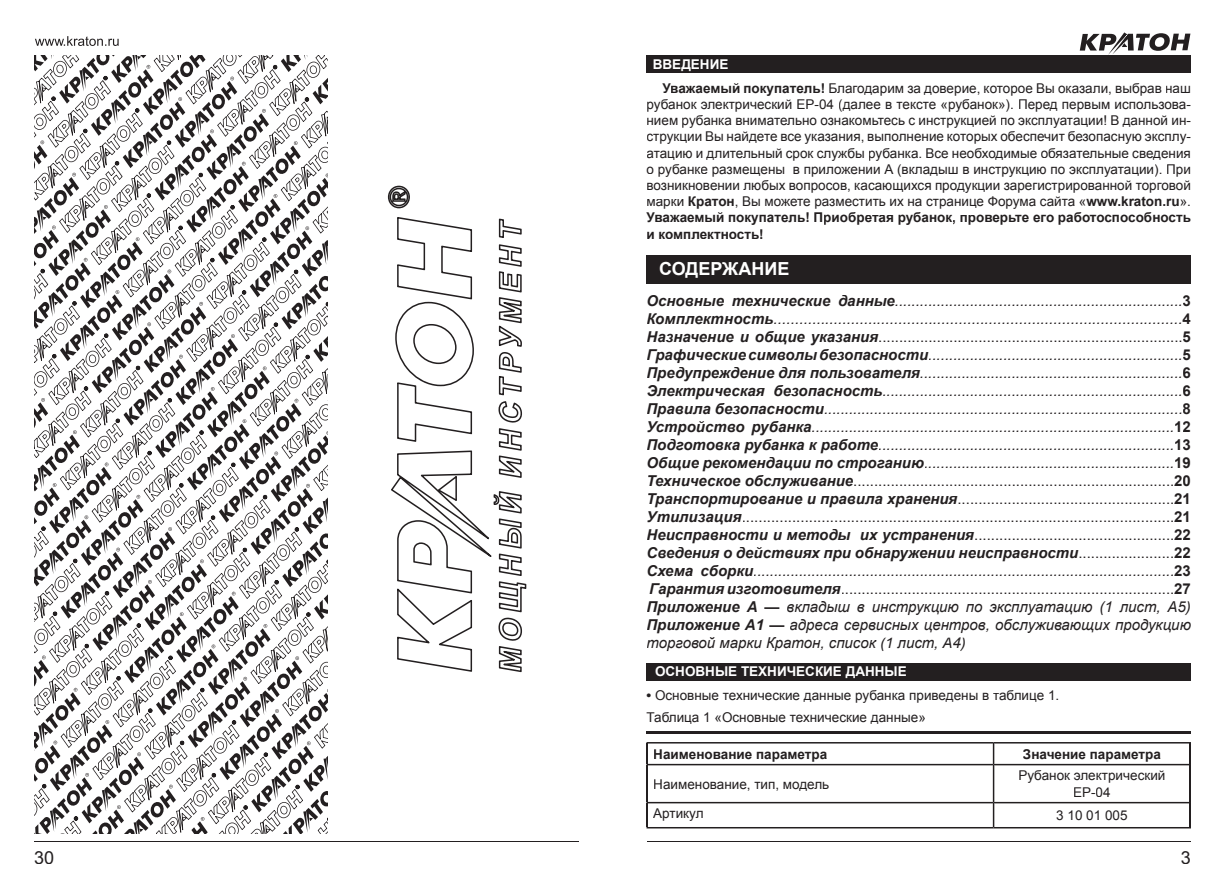
<style>
.page{position:relative;width:1225px;height:893px;background:#fff}
.page>*{position:absolute;margin:0;border:0;box-sizing:border-box;transform-origin:0 0}
.t1{font:700 18px "Arial";color:#fff}
.t2{font:18px "Arial";color:#231f20}
.t3{font:italic 15px/18px "Arial";color:#231f20;text-align:justify}
.t4{font:13.5px/16.2px "Arial";color:#231f20;text-align:justify}
.t5{font:700 13.5px "Arial";color:#231f20}
.t6{font:700 13.5px "Arial";color:#fff}
.s1{font-weight:700}
.s2{font-weight:700;font-style:normal}
.s3{font-style:normal}
</style>
<div class="page">
<hr style="left:34px;top:841px;width:544px;height:1px;background:#231f20">
<hr style="left:647px;top:841px;width:544px;height:1px;background:#231f20">
<svg style="left:1079px;top:32px;width:111px;height:23px"></svg>
<svg style="left:35px;top:55px;width:292px;height:778px"></svg>
<svg style="left:493px;top:219px;width:33px;height:453px"></svg>
<svg style="left:388px;top:186px;width:103px;height:486px"></svg>
<svg style="left:35px;top:36px;width:84px;height:10px"></svg>
<div style="left:646px;top:55px;width:545px;height:18px;background:#231f20"></div>
<div style="left:646px;top:256px;width:545px;height:28px;background:#231f20"></div>
<div style="left:646px;top:663px;width:545px;height:18px;background:#231f20"></div>
<svg style="left:646px;top:742px;width:545px;height:86px"></svg>
<hr style="left:646px;top:731px;width:545px;height:3px;background:#231f20">
<p class="t6" style="left:653px;top:55px;width:77px">ВВЕДЕНИЕ</p>
<p class="t4" style="left:646px;top:80px;width:546px;text-indent:16px"><span class="s1">Уважаемый покупатель!</span> Благодарим за доверие, которое Вы оказали, выбрав наш рубанок электрический EP-04 (далее в тексте «рубанок»). Перед первым использова&shy;нием рубанка внимательно ознакомьтесь с инструкцией по эксплуатации! В данной ин&shy;струкции Вы найдете все указания, выполнение которых обеспечит безопасную эксплу&shy;атацию и длительный срок службы рубанка. Все необходимые обязательные сведения о рубанке размещены в приложении А (вкладыш в инструкцию по эксплуатации). При возникновении любых вопросов, касающихся продукции зарегистрированной торговой марки <span class="s1">Кратон</span>, Вы можете разместить их на странице Форума сайта «<span class="s1">www.kraton.ru</span>».<br><span class="s1">Уважаемый покупатель! Приобретая рубанок, проверьте его работоспособность и комплектность!</span></p>
<p class="t1" style="left:659px;top:257px;width:132px">СОДЕРЖАНИЕ</p>
<p class="t3" style="left:646px;top:292px;width:546px"><span class="s1">Основные технические данные</span>.....................................................................<span class="s2">3<br></span><span class="s1">Комплектность</span>...............................................................................................<span class="s2">4<br></span><span class="s1">Назначение и общие указания</span><span class="s3">.........................................................................</span><span class="s2">5<br></span><span class="s1">Графические символы безопасности</span>.............................................................<span class="s2">5<br></span><span class="s1">Предупреждение для пользователя</span>...............................................................<span class="s2">6<br></span><span class="s1">Электрическая безопасность</span>........................................................................<span class="s2">6<br></span><span class="s1">Правила безопасности</span>......................................................................................<span class="s2">8<br></span><span class="s1">Устройство рубанка</span>.......................................................................................<span class="s2">12<br></span><span class="s1">Подготовка рубанка к работе</span>.......................................................................<span class="s2">13<br></span><span class="s1">Общие рекомендации по строганию</span>............................................................<span class="s2">19<br></span><span class="s1">Техническое обслуживание</span><span class="s3">.............................................................................</span><span class="s2">20<br></span><span class="s1">Транспортирование и правила хранения</span><span class="s3">....................................................</span><span class="s2">21<br></span><span class="s1">Утилизация</span><span class="s3">.......................................................................................................</span><span class="s2">21<br></span><span class="s1">Неисправности и методы их устранения</span><span class="s3">................................................</span><span class="s2">22<br></span><span class="s1">Сведения о действиях при обнаружении неисправности</span><span class="s3">.......................</span><span class="s2">22<br></span><span class="s1">Схема сборки</span>.....................................................................................................<span class="s2">23<br></span><span class="s1">Гарантия изготовителя</span><span class="s3">................................................................................</span><span class="s2">27<br></span><span class="s1">Приложение А —</span> вкладыш в инструкцию по эксплуатацию (1 лист, А5)<br><span class="s1">Приложение А1 —</span> адреса сервисных центров, обслуживающих продукцию торговой марки Кратон, список (1 лист, А4)</p>
<p class="t6" style="left:655px;top:663px;width:253px">ОСНОВНЫЕ ТЕХНИЧЕСКИЕ ДАННЫЕ</p>
<p class="t4" style="left:646px;top:710px;width:281px">Таблица 1 «Основные технические данные»</p>
<p class="t4" style="left:646px;top:687px;width:414px"><span class="s1">•</span> Основные технические данные рубанка приведены в таблице 1.</p>
<p class="t5" style="left:653px;top:745px;width:175px">Наименование параметра</p>
<p class="t5" style="left:1023px;top:745px;width:139px">Значение параметра</p>
<p class="t4" style="left:653px;top:776px;width:177px">Наименование, тип, модель</p>
<p class="t4" style="left:1018px;top:768px;width:149px;text-align:center">Рубанок электрический<br>EP-04</p>
<p class="t4" style="left:653px;top:806px;width:52px">Артикул</p>
<p class="t4" style="left:1056px;top:807px;width:73px">3 10 01 005</p>
<p class="t2" style="left:34px;top:845px;width:22px">30</p>
<p class="t2" style="left:1181px;top:845px;width:12px">3</p>
</div>
